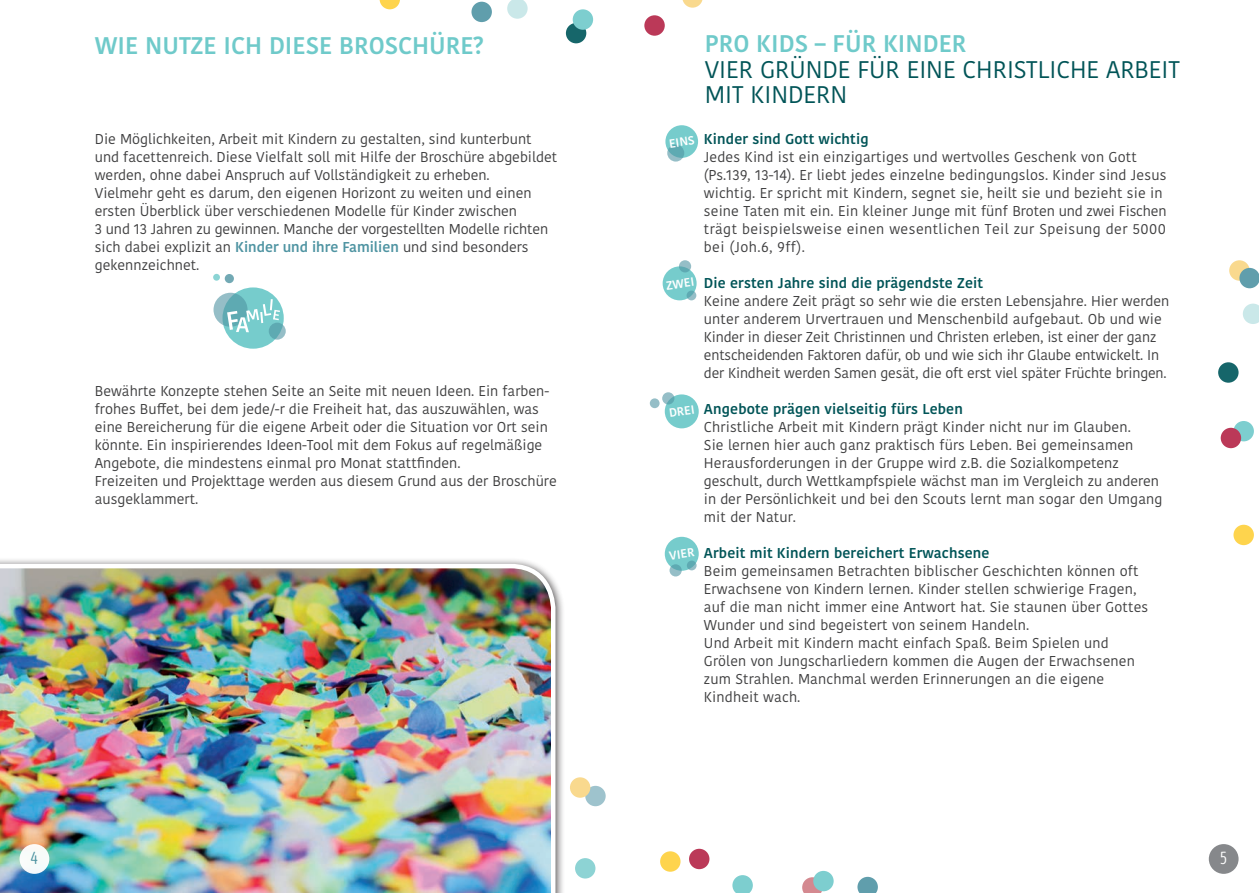
<style>
.page{position:relative;width:1259px;height:893px;background:#fff}
.page>*{position:absolute;margin:0;border:0;box-sizing:border-box;transform-origin:0 0}
.t1{font:24px "Kohinoor Devanagari";color:#005457}
.t2{font:600 24px "Kohinoor Devanagari";color:#6fcaca}
.t3{font:18px "Intro Head R Base";color:#4f94a2}
.t4{font:18px "Intro Head R Base";color:#fff}
.t5{font:14.25px/18px "Kohinoor Bangla";color:#3e3e3f}
.t6{font:600 14.25px "Kohinoor Bangla";letter-spacing:.01em;color:#005457}
.t7{font:600 12px "Kohinoor Devanagari";color:#fff}
.s1{font-weight:600;color:#4f94a2}
</style>
<div class="page">
<svg style="left:225px;top:274px;width:9px;height:9px"></svg>
<div style="left:0;top:557px;width:565px;height:336px;background:#231f20;opacity:.75"></div>
<img style="left:0;top:564px;width:555px;height:329px">
<div style="left:213px;top:274px;width:7px;height:7px;background:#8bd4d4;border-radius:50%"></div>
<svg style="left:665px;top:125px;width:33px;height:33px"></svg>
<svg style="left:667px;top:145px;width:17px;height:17px"></svg>
<div style="left:1208px;top:844px;width:30px;height:30px;background:#808285;border-radius:50%"></div>
<div style="left:20px;top:844px;width:29px;height:30px;background:#f7fbf9;border-radius:50%"></div>
<div style="left:662px;top:266px;width:34px;height:34px;background:#76cccc;border-radius:50%"></div>
<svg style="left:679px;top:260px;width:12px;height:12px"></svg>
<svg style="left:686px;top:291px;width:10px;height:9px"></svg>
<div style="left:665px;top:394px;width:34px;height:34px;background:#76cccc;border-radius:50%"></div>
<svg style="left:662px;top:392px;width:12px;height:12px"></svg>
<div style="left:650px;top:398px;width:9px;height:10px;background:#95bec7;border-radius:50%"></div>
<div style="left:665px;top:537px;width:34px;height:34px;background:#76cccc;border-radius:50%"></div>
<svg style="left:669px;top:564px;width:13px;height:12px"></svg>
<svg style="left:687px;top:561px;width:9px;height:9px"></svg>
<svg style="left:222px;top:287px;width:62px;height:62px"></svg>
<svg style="left:213px;top:293px;width:34px;height:34px"></svg>
<svg style="left:269px;top:323px;width:17px;height:17px"></svg>
<svg style="left:227px;top:299px;width:53px;height:33px;background:#8ccdcf"></svg>
<svg style="left:802px;top:877px;width:20px;height:16px"></svg>
<div style="left:585px;top:786px;width:20px;height:20px;background:#9ec3cd;border-radius:50%"></div>
<div style="left:570px;top:777px;width:20px;height:21px;background:#f9d98e;border-radius:50%"></div>
<svg style="left:732px;top:875px;width:21px;height:18px"></svg>
<div style="left:813px;top:871px;width:20px;height:20px;background:#7dcecf;border-radius:50%"></div>
<div style="left:689px;top:849px;width:20px;height:20px;background:#bb3958;border-radius:50%"></div>
<svg style="left:857px;top:877px;width:21px;height:16px"></svg>
<div style="left:660px;top:851px;width:20px;height:21px;background:#fed44d;border-radius:50%"></div>
<div style="left:575px;top:858px;width:20px;height:20px;background:#8dd3d4;border-radius:50%"></div>
<div style="left:566px;top:23px;width:20px;height:20px;background:#16666a;border-radius:50%"></div>
<svg style="left:682px;top:0;width:21px;height:8px"></svg>
<div style="left:573px;top:9px;width:20px;height:21px;background:#7dcecf;border-radius:50%"></div>
<svg style="left:507px;top:0;width:21px;height:19px"></svg>
<div style="left:644px;top:15px;width:21px;height:21px;background:#bb3958;border-radius:50%"></div>
<div style="left:471px;top:2px;width:21px;height:20px;background:#609eac;border-radius:50%"></div>
<svg style="left:379px;top:0;width:21px;height:9px"></svg>
<div style="left:1218px;top:362px;width:20px;height:21px;background:#16666a;border-radius:50%"></div>
<div style="left:1229px;top:260px;width:20px;height:21px;background:#f9d98e;border-radius:50%"></div>
<div style="left:1233px;top:421px;width:21px;height:20px;background:#7dcecf;border-radius:50%"></div>
<svg style="left:1243px;top:304px;width:16px;height:20px"></svg>
<div style="left:1220px;top:428px;width:21px;height:20px;background:#bb3958;border-radius:50%"></div>
<div style="left:1239px;top:268px;width:20px;height:20px;background:#609eac;border-radius:50%"></div>
<div style="left:1233px;top:525px;width:21px;height:20px;background:#fed44d;border-radius:50%"></div>
<h1 class="t2" style="left:95px;top:32px;width:390px">WI E N UTZE I CH DI ESE BROSCH ÜRE?</h1>
<p class="t5" style="left:95px;top:130px;width:464px">Die Möglichkeiten, Arbeit mit Kindern zu gestalten, sind kunterbunt und facettenreich. Diese Vielfalt soll mit Hilfe der Broschüre abgebildet werden, ohne dabei Anspruch auf Vollständigkeit zu erheben.<br>Vielmehr geht es darum, den eigenen Horizont zu weiten und einen ersten Überblick über verschiedenen Modelle für Kinder zwischen<br>3 und 13 Jahren zu gewinnen. Manche der vorgestellten Modelle richten sich dabei explizit an <span class="s1">Kinder und ihre Familien</span> und sind besonders gekennzeichnet.</p>
<p class="t5" style="left:95px;top:382px;width:463px">Bewährte Konzepte stehen Seite an Seite mit neuen Ideen. Ein farben&shy;frohes Buffet, bei dem jede/-r die Freiheit hat, das auszuwählen, was eine Bereicherung für die eigene Arbeit oder die Situation vor Ort sein könnte. Ein inspirierendes Ideen-Tool mit dem Fokus auf regelmäßige Angebote, die mindestens einmal pro Monat stattfinden.<br>Freizeiten und Projekttage werden aus diesem Grund aus der Broschüre ausgeklammert.</p>
<p class="t7" style="left:668px;top:137px;width:27px;rotate:-8deg">EIN S</p>
<p class="t7" style="left:665px;top:278px;width:30px;rotate:-8deg">ZWEI</p>
<p class="t7" style="left:668px;top:549px;width:27px;rotate:-8deg">VIER</p>
<h1 class="t2" style="left:705px;top:30px;width:263px">PRO KI DS – FÜR KIN DER</h1>
<h1 class="t1" style="left:705px;top:55px;width:26px">VIER</h1>
<h1 class="t1" style="left:760px;top:55px;width:31px">GRÜNDE</h1>
<h1 class="t1" style="left:857px;top:55px;width:15px">FÜR</h1>
<h1 class="t1" style="left:906px;top:55px;width:13px">EINE</h1>
<h1 class="t1" style="left:962px;top:55px;width:14px">CHRISTLICHE</h1>
<h1 class="t1" style="left:1106px;top:55px;width:27px">ARBEIT</h1>
<h1 class="t1" style="left:705px;top:81px;width:14px">MIT</h1>
<h1 class="t1" style="left:750px;top:81px;width:28px">KINDERN</h1>
<p class="t6" style="left:704px;top:127px;width:166px">Kinder sind Gott wichtig</p>
<p class="t5" style="left:704px;top:148px;width:464px">Jedes Kind ist ein einzigartiges und wertvolles Geschenk von Gott (Ps.139, 13-14). Er liebt jedes einzelne bedingungslos. Kinder sind Jesus wichtig. Er spricht mit Kindern, segnet sie, heilt sie und bezieht sie in seine Taten mit ein. Ein kleiner Junge mit fünf Broten und zwei Fischen trägt beispielsweise einen wesentlichen Teil zur Speisung der 5000 bei (Joh.6, 9ff).</p>
<p class="t6" style="left:704px;top:271px;width:281px">Die ersten Jahre sind die prägendste Zeit</p>
<p class="t5" style="left:704px;top:292px;width:467px">Keine andere Zeit prägt so sehr wie die ersten Lebensjahre. Hier werden unter anderem Urvertrauen und Menschenbild aufgebaut. Ob und wie Kinder in dieser Zeit Christinnen und Christen erleben, ist einer der ganz entscheidenden Faktoren dafür, ob und wie sich ihr Glaube entwickelt. In der Kindheit werden Samen gesät, die oft erst viel später Früchte bringen.</p>
<p class="t6" style="left:704px;top:397px;width:260px">Angebote prägen vielseitig fürs Leben</p>
<p class="t5" style="left:704px;top:418px;width:460px">Christliche Arbeit mit Kindern prägt Kinder nicht nur im Glauben.<br>Sie lernen hier auch ganz praktisch fürs Leben. Bei gemeinsamen Herausforderungen in der Gruppe wird z.B. die Sozialkompetenz geschult, durch Wettkampfspiele wächst man im Vergleich zu anderen in der Persönlichkeit und bei den Scouts lernt man sogar den Umgang mit der Natur.</p>
<p class="t6" style="left:704px;top:541px;width:287px">Arbeit mit Kindern bereichert Erwachsene</p>
<p class="t5" style="left:704px;top:562px;width:446px">Beim gemeinsamen Betrachten biblischer Geschichten können oft Erwachsene von Kindern lernen. Kinder stellen schwierige Fragen, auf die man nicht immer eine Antwort hat. Sie staunen über Gottes Wunder und sind begeistert von seinem Handeln.<br>Und Arbeit mit Kindern macht einfach Spaß. Beim Spielen und Grölen von Jungscharliedern kommen die Augen der Erwachsenen zum Strahlen. Manchmal werden Erinnerungen an die eigene Kindheit wach.</p>
<p class="t3" style="left:31px;top:848px;width:9px">4</p>
<p class="t4" style="left:1220px;top:848px;width:8px">5</p>
</div>
